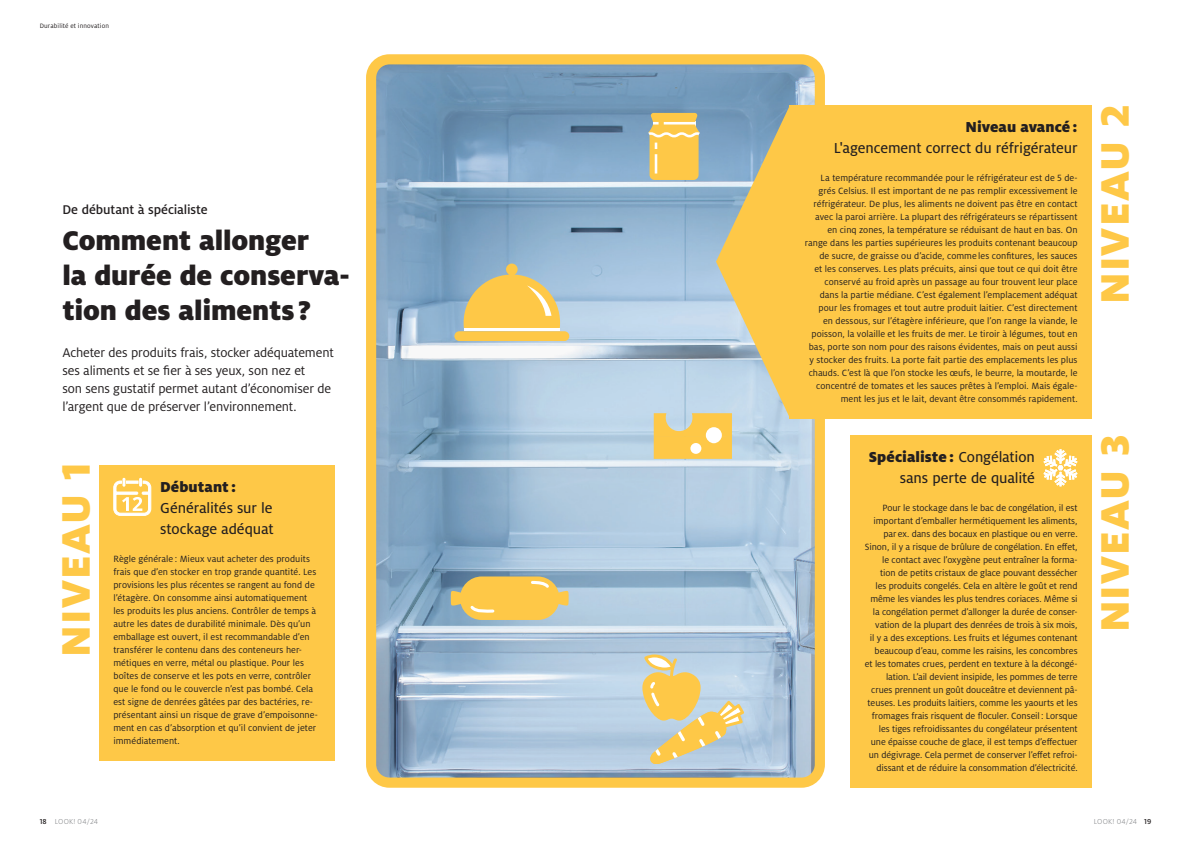
<style>
.page{position:relative;width:1191px;height:842px;background:#fff}
.page>*{position:absolute;margin:0;border:0;box-sizing:border-box;transform-origin:0 0}
.t1{font:900 44px "Milo Pro";letter-spacing:.025em;color:#fec847}
.t2{font:900 30px/35px "Milo Pro";letter-spacing:-.005em;color:#231f20}
.t3{font:16px/21px "Milo Pro Text";letter-spacing:-.005em;color:#231f20}
.t4{font:900 16px "Milo Pro";color:#231f20}
.t5{font:14px/18px "Milo Pro";letter-spacing:-.01em;color:#231f20}
.t6{font:500 14px "Milo Pro";letter-spacing:-.005em;color:#231f20}
.t7{font:10px/13px "Milo Pro";color:#231f20;text-align:right}
.t8{font:300 8px "Milo Pro";letter-spacing:.025em;color:#808285}
.t9{font:7px "Milo Pro";letter-spacing:.015em;color:#231f20}
.s1{font-family:"Milo Pro Text";font-weight:400}
.s2{font-weight:500;color:#231f20}
</style>
<div class="page">
<img style="left:377px;top:65px;width:437px;height:712px">
<div style="left:366px;top:54px;width:459px;height:734px;border:10px solid #fec847;border-radius:18px"></div>
<div style="left:461px;top:578px;width:97px;height:40px;background:#fec847;border-radius:20px"></div>
<div style="left:460px;top:576px;width:99px;height:44px;border:3px solid #fec847;border-radius:20px"></div>
<svg style="left:451px;top:579px;width:117px;height:35px"></svg>
<svg style="left:642px;top:654px;width:102px;height:110px;background:#d7cfa8"></svg>
<svg style="left:463px;top:264px;width:97px;height:64px;background:#dcc377"></svg>
<hr style="left:464px;top:328px;width:96px;height:3px;background:#fff">
<div style="left:454px;top:331px;width:115px;height:10px;background:#fec847;border-radius:5px"></div>
<div style="left:99px;top:465px;width:235px;height:44px;background:#fec847"></div>
<div style="left:99px;top:486px;width:235px;height:65px;background:#fec847"></div>
<div style="left:99px;top:540px;width:235px;height:220px;background:#fec847"></div>
<div style="left:789px;top:105px;width:302px;height:45px;background:#fec847"></div>
<div style="left:789px;top:145px;width:302px;height:40px;background:#fec847"></div>
<div style="left:789px;top:159px;width:302px;height:259px;background:#fec847"></div>
<div style="left:850px;top:435px;width:241px;height:65px;background:#fec847"></div>
<div style="left:850px;top:489px;width:241px;height:298px;background:#fec847"></div>
<svg style="left:1043px;top:449px;width:34px;height:37px"></svg>
<svg style="left:113px;top:478px;width:38px;height:38px"></svg>
<svg style="left:648px;top:105px;width:142px;height:354px;background:#c3c3a7"></svg>
<p class="t9" style="left:40px;top:22px;width:71px">Durabilité et innovation</p>
<h3 class="t6" style="left:62px;top:202px;width:147px">De débutant à spécialiste</h3>
<h2 class="t2" style="left:62px;top:223px;width:289px">Comment allonger<br>la durée de conserva&shy;tion des aliments?</h2>
<h3 class="t5" style="left:62px;top:344px;width:273px">Acheter des produits frais, stocker adéquatement ses aliments et se fier à ses yeux, son nez et<br>son sens gustatif permet autant d’économiser de l’argent que de préserver l’environnement.</h3>
<h1 class="t1" style="left:50px;top:656px;width:196px;rotate:-90deg">NIVEAU 1</h1>
<h3 class="t4" style="left:160px;top:477px;width:77px">Débutant :</h3>
<h3 class="t3" style="left:160px;top:497px;width:115px">Généralités sur le stockage adéquat</h3>
<p class="t7" style="left:113px;top:552px;width:206px;text-align:left">Règle générale : Mieux vaut acheter des produits frais que d’en stocker en trop grande quantité. Les provisions les plus récentes se rangent au fond de l’étagère. On consomme ainsi automatiquement les produits les plus anciens. Contrôler de temps à autre les dates de durabilité minimale. Dès qu’un emballage est ouvert, il est recommandable d’en transférer le contenu dans des conteneurs her&shy;métiques en verre, métal ou plastique. Pour les boîtes de conserve et les pots en verre, contrôler que le fond ou le couvercle n’est pas bombé. Cela est signe de denrées gâtées par des bactéries, re&shy;présentant ainsi un risque de grave d’empoisonne&shy;ment en cas d’absorption et qu’il convient de jeter immédiatement.</p>
<h3 class="t4" style="left:965px;top:118px;width:113px">Niveau avancé :</h3>
<h3 class="t3" style="left:833px;top:138px;width:245px">L'agencement correct du réfrigérateur</h3>
<p class="t7" style="left:805px;top:172px;width:274px">La température recommandée pour le réfrigérateur est de 5 de&shy;grés Celsius. Il est important de ne pas remplir excessivement le réfrigérateur. De plus, les aliments ne doivent pas être en contact avec la paroi arrière. La plupart des réfrigérateurs se répartissent en cinq zones, la température se réduisant de haut en bas. On range dans les parties supérieures les produits contenant beaucoup de sucre, de graisse ou d’acide, comme les confitures, les sauces<br>et les conserves. Les plats précuits, ainsi que tout ce qui doit être conservé au froid après un passage au four trouvent leur place dans la partie médiane. C’est également l’emplacement adéquat pour les fromages et tout autre produit laitier. C’est directement<br>en dessous, sur l’étagère inférieure, que l’on range la viande, le poisson, la volaille et les fruits de mer. Le tiroir à légumes, tout en bas, porte son nom pour des raisons évidentes, mais on peut aussi y stocker des fruits. La porte fait partie des emplacements les plus chauds. C’est là que l’on stocke les œufs, le beurre, la moutarde, le concentré de tomates et les sauces prêtes à l’emploi. Mais égale&shy;ment les jus et le lait, devant être consommés rapidement.</p>
<h3 class="t4" style="left:869px;top:447px;width:168px">Spécialiste : <span class="s1">Congélation</span></h3>
<h3 class="t3" style="left:899px;top:467px;width:137px">sans perte de qualité</h3>
<p class="t7" style="left:865px;top:501px;width:214px">Pour le stockage dans le bac de congélation, il est important d’emballer hermétiquement les aliments, parex. dans des bocaux en plastique ou en verre.<br>Sinon, il y a risque de brûlure de congélation. En effet, le contact avec l’oxygène peut entraîner la forma&shy;tion de petits cristaux de glace pouvant dessécher<br>les produits congelés. Cela en altère le goût et rend même les viandes les plus tendres coriaces. Même si la congélation permet d’allonger la durée de conser&shy;vation de la plupart des denrées de trois à six mois,<br>il y a des exceptions. Les fruits et légumes contenant beaucoup d’eau, comme les raisins, les concombres et les tomates crues, perdent en texture à la décongé&shy;lation. L’ail devient insipide, les pommes de terre crues prennent un goût douceâtre et deviennent pâ&shy;teuses. Les produits laitiers, comme les yaourts et les fromages frais risquent de floculer. Conseil: Lorsque les tiges refroidissantes du congélateur présentent une épaisse couche de glace, il est temps d’effectuer un dégivrage. Cela permet de conserver l’effet refroi&shy;dissant et de réduire la consommation d’électricité.</p>
<h1 class="t1" style="left:1088px;top:304px;width:201px;rotate:-90deg">NIVEAU 2</h1>
<h1 class="t1" style="left:1088px;top:632px;width:200px;rotate:-90deg">NIVEAU 3</h1>
<p class="t8" style="left:40px;top:817px;width:60px"><span class="s2">18</span> LOOK! 04/24</p>
<p class="t8" style="left:1093px;top:817px;width:59px">LOOK! 04/24 <span class="s2">19</span></p>
</div>
